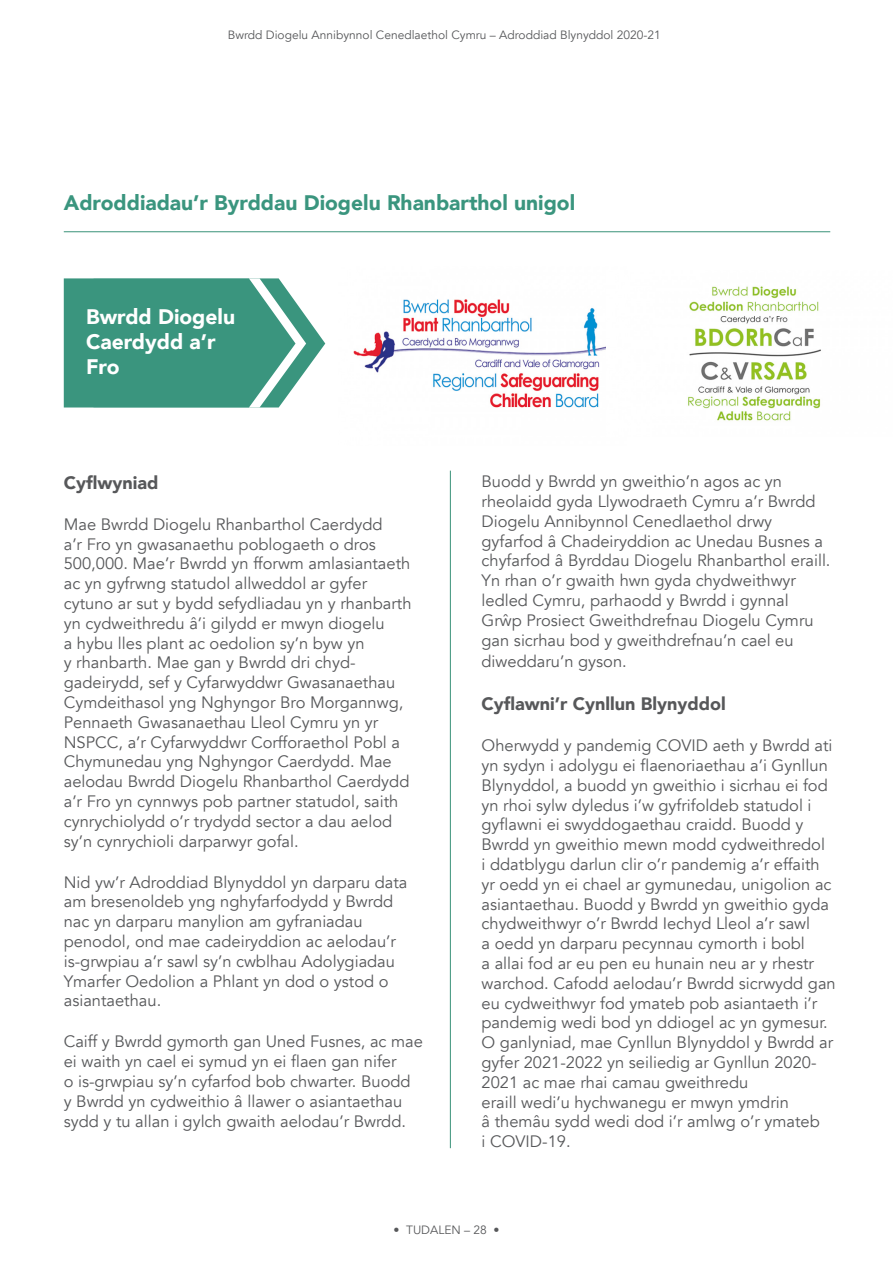
<style>
.page{position:relative;width:893px;height:1263px;background:#fff}
.page>*{position:absolute;margin:0;border:0;box-sizing:border-box;transform-origin:0 0}
.Subheading{font:900 21px "Avenir";color:#3a957e}
.Subheading-2{font:900 21px/25.2px "Avenir";color:#fff}
.t1{font:900 18px "Avenir";color:#57585a}
.t2{font:16.5px/19.8px "Avenir";color:#57585a}
.t3{font:12px "Avenir";color:#57585a}
</style>
<div class="page">
<hr style="left:450px;top:471px;width:1px;height:677px;background:#3a9279">
<hr style="left:64px;top:231px;width:766px;height:1px;background:#3a9279">
<img style="left:353px;top:299px;width:253px;height:109px">
<img style="left:688px;top:286px;width:133px;height:135px">
<svg style="left:64px;top:278px;width:261px;height:129px;background:#53a28e"></svg>
<p class="t3" style="left:228px;top:27px;width:434px">Bwrdd Diogelu Annibynnol Cenedlaethol Cymru – Adroddiad Blynyddol 2020-21</p>
<p class="Subheading" style="left:64px;top:185px;width:513px">Adroddiadau’r Byrddau Diogelu Rhanbarthol unigol</p>
<p class="Subheading-2" style="left:86px;top:303px;width:150px">Bwrdd Diogelu<br>Caerdydd a’r<br>Fro</p>
<p class="t1" style="left:64px;top:467px;width:96px">Cyflwyniad</p>
<p class="t2" style="left:64px;top:514px;width:349px">Mae Bwrdd Diogelu Rhanbarthol Caerdydd<br>a’r Fro yn gwasanaethu poblogaeth o dros 500,000. Mae’r Bwrdd yn fforwm amlasiantaeth ac yn gyfrwng statudol allweddol ar gyfer cytuno ar sut y bydd sefydliadau yn y rhanbarth yn cydweithredu â’i gilydd er mwyn diogelu<br>a hybu lles plant ac oedolion sy’n byw yn<br>y rhanbarth. Mae gan y Bwrdd dri chyd&shy;gadeirydd, sef y Cyfarwyddwr Gwasanaethau Cymdeithasol yng Nghyngor Bro Morgannwg, Pennaeth Gwasanaethau Lleol Cymru yn yr NSPCC, a’r Cyfarwyddwr Corfforaethol Pobl a Chymunedau yng Nghyngor Caerdydd. Mae aelodau Bwrdd Diogelu Rhanbarthol Caerdydd a’r Fro yn cynnwys pob partner statudol, saith cynrychiolydd o’r trydydd sector a dau aelod sy’n cynrychioli darparwyr gofal.</p>
<p class="t2" style="left:64px;top:872px;width:345px">Nid yw’r Adroddiad Blynyddol yn darparu data am bresenoldeb yng nghyfarfodydd y Bwrdd nac yn darparu manylion am gyfraniadau penodol, ond mae cadeiryddion ac aelodau’r is-grwpiau a’r sawl sy’n cwblhau Adolygiadau Ymarfer Oedolion a Phlant yn dod o ystod o asiantaethau.</p>
<p class="t2" style="left:64px;top:1032px;width:361px">Caiff y Bwrdd gymorth gan Uned Fusnes, ac mae ei waith yn cael ei symud yn ei flaen gan nifer<br>o is-grwpiau sy’n cyfarfod bob chwarter. Buodd<br>y Bwrdd yn cydweithio â llawer o asiantaethau sydd y tu allan i gylch gwaith aelodau’r Bwrdd.</p>
<p class="t2" style="left:482px;top:472px;width:350px">Buodd y Bwrdd yn gweithio’n agos ac yn rheolaidd gyda Llywodraeth Cymru a’r Bwrdd Diogelu Annibynnol Cenedlaethol drwy gyfarfod â Chadeiryddion ac Unedau Busnes a chyfarfod â Byrddau Diogelu Rhanbarthol eraill.<br>Yn rhan o’r gwaith hwn gyda chydweithwyr ledled Cymru, parhaodd y Bwrdd i gynnal Grŵp Prosiect Gweithdrefnau Diogelu Cymru gan sicrhau bod y gweithdrefnau’n cael eu</p>
<p class="t2" style="left:482px;top:652px;width:147px">diweddaru’n gyson.</p>
<p class="t1" style="left:482px;top:688px;width:246px">Cyflawni’r Cynllun Blynyddol</p>
<p class="t2" style="left:482px;top:736px;width:356px">Oherwydd y pandemig COVID aeth y Bwrdd ati yn sydyn i adolygu ei flaenoriaethau a’i Gynllun Blynyddol, a buodd yn gweithio i sicrhau ei fod yn rhoi sylw dyledus i’w gyfrifoldeb statudol i gyflawni ei swyddogaethau craidd. Buodd y Bwrdd yn gweithio mewn modd cydweithredol<br>i ddatblygu darlun clir o’r pandemig a’r effaith yr oedd yn ei chael ar gymunedau, unigolion ac asiantaethau. Buodd y Bwrdd yn gweithio gyda chydweithwyr o’r Bwrdd Iechyd Lleol a’r sawl<br>a oedd yn darparu pecynnau cymorth i bobl<br>a allai fod ar eu pen eu hunain neu ar y rhestr warchod. Cafodd aelodau’r Bwrdd sicrwydd gan eu cydweithwyr fod ymateb pob asiantaeth i’r pandemig wedi bod yn ddiogel ac yn gymesur.<br>O ganlyniad, mae Cynllun Blynyddol y Bwrdd ar gyfer 2021-2022 yn seiliedig ar Gynllun 2020- 2021 ac mae rhai camau gweithredu<br>eraill wedi’u hychwanegu er mwyn ymdrin<br>â themâu sydd wedi dod i’r amlwg o’r ymateb<br>i COVID-19.</p>
<p class="t3" style="left:393px;top:1222px;width:108px">• TUDALEN – 28 •</p>
</div>
